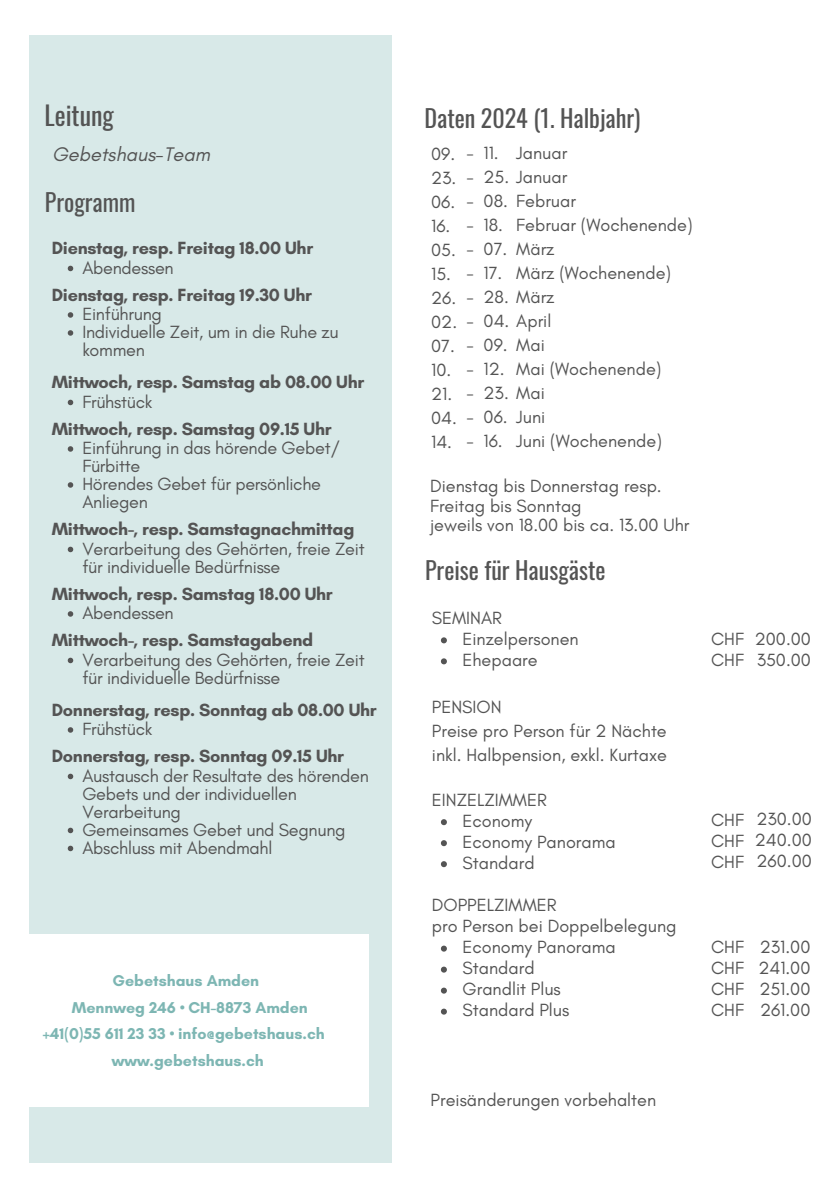
<style>
.page{position:relative;width:839px;height:1191px;background:#fff}
.page>*{position:absolute;margin:0;border:0;box-sizing:border-box;transform-origin:0 0}
.t1{font:26px "Oswald";color:#545454}
.t2{font:24px "Oswald";color:#545454}
.t3{font:italic 20px "Glacial Indifference";color:#545454}
.t4{font:18px/18px "Glacial Indifference";color:#545454}
.t5{font:700 18px "Glacial Indifference";letter-spacing:-.015em;color:#545454}
.t6{font:700 16px "Glacial Indifference";color:#7db6b3}
</style>
<div class="page">
<div style="left:29px;top:35px;width:363px;height:1127px;background:#d8e9e8"></div>
<svg style="left:68px;top:266px;width:5px;height:5px"></svg>
<svg style="left:68px;top:312px;width:5px;height:6px"></svg>
<svg style="left:68px;top:330px;width:5px;height:6px"></svg>
<svg style="left:68px;top:400px;width:5px;height:5px"></svg>
<svg style="left:68px;top:446px;width:5px;height:6px"></svg>
<svg style="left:68px;top:482px;width:5px;height:6px"></svg>
<svg style="left:68px;top:547px;width:5px;height:5px"></svg>
<svg style="left:68px;top:611px;width:5px;height:6px"></svg>
<svg style="left:68px;top:658px;width:5px;height:5px"></svg>
<svg style="left:68px;top:727px;width:5px;height:6px"></svg>
<svg style="left:68px;top:774px;width:5px;height:5px"></svg>
<svg style="left:68px;top:828px;width:5px;height:5px"></svg>
<svg style="left:68px;top:846px;width:5px;height:5px"></svg>
<div style="left:16px;top:934px;width:353px;height:173px;background:#fff"></div>
<svg style="left:441px;top:637px;width:6px;height:6px"></svg>
<svg style="left:441px;top:658px;width:6px;height:6px"></svg>
<svg style="left:441px;top:946px;width:6px;height:6px"></svg>
<svg style="left:441px;top:967px;width:6px;height:6px"></svg>
<svg style="left:441px;top:988px;width:6px;height:6px"></svg>
<svg style="left:441px;top:1009px;width:6px;height:6px"></svg>
<svg style="left:441px;top:819px;width:6px;height:6px"></svg>
<svg style="left:441px;top:840px;width:6px;height:6px"></svg>
<svg style="left:441px;top:861px;width:6px;height:6px"></svg>
<p class="t1" style="left:44px;top:95px;width:71px">Leitung</p>
<p class="t2" style="left:424px;top:99px;width:217px">Daten 2024 (1. Halbjahr)</p>
<p class="t3" style="left:52px;top:142px;width:159px">Gebetshaus-Team</p>
<p class="t2" style="left:45px;top:183px;width:92px">Programm</p>
<p class="t5" style="left:52px;top:237px;width:263px">Dienstag, resp. Freitag 18.00 Uhr</p>
<p class="t5" style="left:52px;top:284px;width:262px">Dienstag, resp. Freitag 19.30 Uhr</p>
<p class="t4" style="left:82px;top:258px;width:93px">Abendessen</p>
<p class="t4" style="left:82px;top:305px;width:81px">Einführung</p>
<p class="t4" style="left:82px;top:323px;width:258px">Individuelle Zeit, um in die Ruhe zu kommen</p>
<p class="t4" style="left:82px;top:392px;width:72px">Frühstück</p>
<p class="t4" style="left:82px;top:439px;width:259px">Einführung in das hörende Gebet/<br>Fürbitte</p>
<p class="t4" style="left:82px;top:475px;width:240px">Hörendes Gebet für persönliche<br>Anliegen</p>
<p class="t4" style="left:82px;top:539px;width:284px">Verarbeitung des Gehörten, freie Zeit für individuelle Bedürfnisse</p>
<p class="t4" style="left:82px;top:604px;width:93px">Abendessen</p>
<p class="t4" style="left:82px;top:650px;width:284px">Verarbeitung des Gehörten, freie Zeit für individuelle Bedürfnisse</p>
<p class="t4" style="left:82px;top:720px;width:72px">Frühstück</p>
<p class="t4" style="left:82px;top:766px;width:288px">Austausch der Resultate des hörenden<br>Gebets und der individuellen<br>Verarbeitung</p>
<p class="t4" style="left:82px;top:820px;width:265px">Gemeinsames Gebet und Segnung</p>
<p class="t4" style="left:82px;top:838px;width:192px">Abschluss mit Abendmahl</p>
<p class="t5" style="left:52px;top:371px;width:314px">Mittwoch, resp. Samstag ab 08.00 Uhr</p>
<p class="t5" style="left:52px;top:418px;width:281px">Mittwoch, resp. Samstag 09.15 Uhr</p>
<p class="t5" style="left:52px;top:518px;width:304px">Mittwoch-, resp. Samstagnachmittag</p>
<p class="t5" style="left:52px;top:583px;width:282px">Mittwoch, resp. Samstag 18.00 Uhr</p>
<p class="t5" style="left:52px;top:629px;width:263px">Mittwoch-, resp. Samstagabend</p>
<p class="t5" style="left:52px;top:699px;width:326px">Donnerstag, resp. Sonntag ab 08.00 Uhr</p>
<p class="t5" style="left:52px;top:745px;width:294px">Donnerstag, resp. Sonntag 09.15 Uhr</p>
<p class="t6" style="left:112px;top:971px;width:148px">Gebetshaus Amden</p>
<p class="t6" style="left:72px;top:997px;width:237px">Mennweg 246 • CH-8873 Amden</p>
<p class="t6" style="left:43px;top:1024px;width:283px">+41(0)55 611 23 33 • info@gebetshaus.ch</p>
<p class="t6" style="left:112px;top:1051px;width:153px">www.gebetshaus.ch</p>
<p class="t4" style="left:431px;top:145px;width:26px">09.</p>
<p class="t4" style="left:431px;top:169px;width:27px">23.</p>
<p class="t4" style="left:431px;top:193px;width:26px">06.</p>
<p class="t4" style="left:431px;top:217px;width:21px">16.</p>
<p class="t4" style="left:431px;top:241px;width:26px">05.</p>
<p class="t4" style="left:431px;top:265px;width:21px">15.</p>
<p class="t4" style="left:431px;top:289px;width:27px">26.</p>
<p class="t4" style="left:431px;top:313px;width:27px">02.</p>
<p class="t4" style="left:431px;top:337px;width:25px">07.</p>
<p class="t4" style="left:431px;top:361px;width:22px">10.</p>
<p class="t4" style="left:431px;top:385px;width:23px">21.</p>
<p class="t4" style="left:431px;top:406px;width:27px;line-height:24px">04.<br>14.</p>
<p class="t4" style="left:516px;top:144px;width:53px">Januar</p>
<p class="t4" style="left:466px;top:168px;width:102px">- 25. Januar</p>
<p class="t4" style="left:516px;top:192px;width:61px">Februar</p>
<p class="t4" style="left:516px;top:216px;width:178px">Februar (Wochenende)</p>
<p class="t4" style="left:516px;top:240px;width:40px">März</p>
<p class="t4" style="left:516px;top:264px;width:156px">März (Wochenende)</p>
<p class="t4" style="left:466px;top:288px;width:89px">- 28. März</p>
<p class="t4" style="left:466px;top:312px;width:86px">- 04. April</p>
<p class="t4" style="left:516px;top:336px;width:30px">Mai</p>
<p class="t4" style="left:516px;top:360px;width:146px">Mai (Wochenende)</p>
<p class="t4" style="left:466px;top:384px;width:80px">- 23. Mai</p>
<p class="t4" style="left:516px;top:408px;width:31px">Juni</p>
<p class="t4" style="left:516px;top:432px;width:147px">Juni (Wochenende)</p>
<p class="t4" style="left:466px;top:144px;width:34px">- 11.</p>
<p class="t4" style="left:466px;top:192px;width:43px">- 08.</p>
<p class="t4" style="left:466px;top:216px;width:38px">- 18.</p>
<p class="t4" style="left:466px;top:240px;width:42px">- 07.</p>
<p class="t4" style="left:466px;top:264px;width:37px">- 17.</p>
<p class="t4" style="left:466px;top:336px;width:43px">- 09.</p>
<p class="t4" style="left:466px;top:360px;width:40px">- 12.</p>
<p class="t4" style="left:466px;top:408px;width:43px">- 06.</p>
<p class="t4" style="left:466px;top:432px;width:38px">- 16.</p>
<p class="t4" style="left:430px;top:477px;width:233px">Dienstag bis Donnerstag resp.</p>
<p class="t4" style="left:430px;top:497px;width:153px">Freitag bis Sonntag</p>
<p class="t4" style="left:430px;top:516px;width:261px">jeweils von 18.00 bis ca. 13.00 Uhr</p>
<p class="t2" style="left:425px;top:551px;width:182px">Preise für Hausgäste</p>
<p class="t4" style="left:432px;top:609px;width:72px">SEMINAR</p>
<p class="t4" style="left:462px;top:630px;width:118px">Einzelpersonen</p>
<p class="t4" style="left:462px;top:651px;width:77px">Ehepaare</p>
<p class="t4" style="left:432px;top:697px;width:71px">PENSION</p>
<p class="t4" style="left:432px;top:721px;width:236px">Preise pro Person für 2 Nächte</p>
<p class="t4" style="left:432px;top:745px;width:236px">inkl. Halbpension, exkl. Kurtaxe</p>
<p class="t4" style="left:432px;top:790px;width:116px">EINZELZIMMER</p>
<p class="t4" style="left:462px;top:811px;width:71px">Economy</p>
<p class="t4" style="left:462px;top:832px;width:155px">Economy Panorama</p>
<p class="t4" style="left:462px;top:853px;width:74px">Standard</p>
<p class="t4" style="left:432px;top:896px;width:126px">DOPPELZIMMER</p>
<p class="t4" style="left:462px;top:938px;width:155px">Economy Panorama</p>
<p class="t4" style="left:462px;top:959px;width:74px">Standard</p>
<p class="t4" style="left:462px;top:980px;width:100px">Grandlit Plus</p>
<p class="t4" style="left:462px;top:1001px;width:108px">Standard Plus</p>
<p class="t4" style="left:432px;top:917px;width:246px">pro Person bei Doppelbelegung</p>
<p class="t4" style="left:430px;top:1090px;width:227px">Preisänderungen vorbehalten</p>
<p class="t4" style="left:711px;top:630px;width:34px">CHF</p>
<p class="t4" style="left:711px;top:651px;width:34px">CHF</p>
<p class="t4" style="left:754px;top:630px;width:58px">200.00</p>
<p class="t4" style="left:756px;top:651px;width:56px">350.00</p>
<p class="t4" style="left:711px;top:810px;width:34px">CHF</p>
<p class="t4" style="left:711px;top:831px;width:34px">CHF</p>
<p class="t4" style="left:711px;top:852px;width:34px">CHF</p>
<p class="t4" style="left:756px;top:810px;width:57px">230.00</p>
<p class="t4" style="left:754px;top:831px;width:59px">240.00</p>
<p class="t4" style="left:756px;top:852px;width:57px">260.00</p>
<p class="t4" style="left:711px;top:938px;width:34px">CHF</p>
<p class="t4" style="left:711px;top:959px;width:34px">CHF</p>
<p class="t4" style="left:711px;top:980px;width:34px">CHF</p>
<p class="t4" style="left:711px;top:1001px;width:34px">CHF</p>
<p class="t4" style="left:759px;top:938px;width:52px">231.00</p>
<p class="t4" style="left:758px;top:959px;width:54px">241.00</p>
<p class="t4" style="left:759px;top:980px;width:53px">251.00</p>
<p class="t4" style="left:760px;top:1001px;width:52px">261.00</p>
</div>
